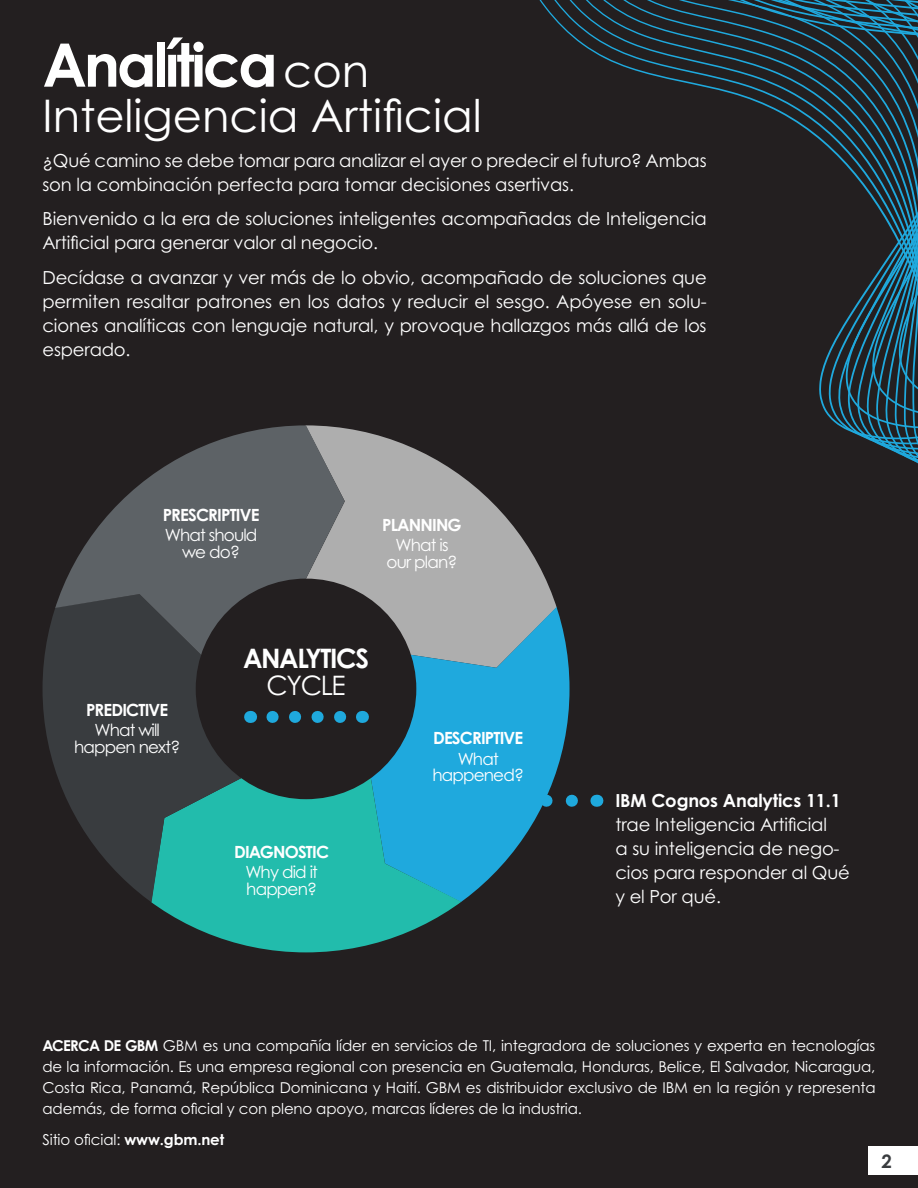
<style>
.page{position:relative;width:918px;height:1188px;background:#231f20}
.page>*{position:absolute;margin:0;border:0;box-sizing:border-box;transform-origin:0 0}
.t1{font:700 60px "Century Gothic Pro";letter-spacing:-.05em;color:#fff}
.t2{font:45px "Century Gothic Pro";color:#fff}
.t3{font:700 26.85px/26.8px "Century Gothic Pro";letter-spacing:-.05em;color:#fff;text-align:center}
.t4{font:700 18.6px "Century Gothic Pro";color:#393c3f}
.t5{font:18px/24px "Century Gothic Pro";letter-spacing:-.01em;color:#fff}
.t6{font:16.8px/16.8px "Century Gothic Pro";letter-spacing:-.05em;color:#fff;text-align:center}
.t7{font:700 16.8px "Century Gothic Pro";letter-spacing:-.05em;color:#fff}
.t8{font:15px/21px "Century Gothic Pro";letter-spacing:-.01em;color:#fff;text-align:justify}
.s1{font-weight:400;font-size:45px}
.s2{font-weight:400}
.s3{font-weight:700}
</style>
<div class="page">
<div style="left:868px;top:1147px;width:50px;height:28px;background:#fff"></div>
<svg style="left:676px;top:0;width:242px;height:456px"></svg>
<svg style="left:684px;top:0;width:234px;height:439px"></svg>
<svg style="left:692px;top:0;width:226px;height:421px"></svg>
<svg style="left:700px;top:0;width:218px;height:404px"></svg>
<svg style="left:708px;top:0;width:210px;height:386px"></svg>
<svg style="left:717px;top:0;width:201px;height:369px"></svg>
<svg style="left:725px;top:0;width:193px;height:351px"></svg>
<svg style="left:733px;top:0;width:185px;height:334px"></svg>
<svg style="left:741px;top:0;width:177px;height:333px"></svg>
<svg style="left:749px;top:0;width:169px;height:332px"></svg>
<svg style="left:757px;top:0;width:161px;height:331px"></svg>
<svg style="left:765px;top:0;width:153px;height:330px"></svg>
<svg style="left:773px;top:0;width:145px;height:329px"></svg>
<svg style="left:781px;top:0;width:137px;height:328px"></svg>
<svg style="left:789px;top:0;width:129px;height:327px"></svg>
<svg style="left:570px;top:795px;width:8px;height:12px"></svg>
<svg style="left:596px;top:795px;width:1px;height:12px"></svg>
<svg style="left:345px;top:428px;width:209px;height:171px;fill:#aeaeae"></svg>
<svg style="left:370px;top:599px;width:200px;height:296px;fill:#1fa9dd"></svg>
<svg style="left:167px;top:689px;width:304px;height:263px;background:#20a1ae"></svg>
<svg style="left:43px;top:665px;width:263px;height:248px"></svg>
<svg style="left:44px;top:425px;width:301px;height:264px;fill:#5d6266"></svg>
<div style="left:196px;top:579px;width:220px;height:220px;background:#231f20;border-radius:50%"></div>
<svg style="left:272px;top:711px;width:75px;height:12px"></svg>
<svg style="left:250px;top:711px;width:1px;height:12px"></svg>
<svg style="left:362px;top:711px;width:1px;height:12px"></svg>
<p class="t1" style="left:43px;top:28px;width:328px">Analítica <span class="s1">con</span></p>
<p class="t2" style="left:43px;top:88px;width:441px">Inteligencia Artificial</p>
<p class="t5" style="left:43px;top:148px;width:666px">¿Qué camino se debe tomar para analizar el ayer o predecir el futuro? Ambas son la combinación perfecta para tomar decisiones asertivas.</p>
<p class="t5" style="left:43px;top:207px;width:666px">Bienvenido a la era de soluciones inteligentes acompañadas de Inteligencia<br>Artificial para generar valor al negocio.</p>
<p class="t5" style="left:43px;top:266px;width:666px;text-align:justify">Decídase a avanzar y ver más de lo obvio, acompañado de soluciones que permiten resaltar patrones en los datos y reducir el sesgo. Apóyese en solu&shy;ciones analíticas con lenguaje natural, y provoque hallazgos más allá de los esperado.</p>
<p class="t7" style="left:163px;top:504px;width:98px">PRESCRIPTIVE</p>
<p class="t6" style="left:165px;top:526px;width:94px">What should we do?</p>
<p class="t7" style="left:382px;top:514px;width:81px">PLANNING</p>
<p class="t6" style="left:387px;top:536px;width:72px">What is our plan?</p>
<p class="t7" style="left:86px;top:699px;width:84px">PREDICTIVE</p>
<p class="t6" style="left:74px;top:722px;width:108px">What will happen next?</p>
<p class="t3" style="left:243px;top:644px;width:127px">ANALYTICS<br><span class="s2">CYCLE</span></p>
<p class="t7" style="left:234px;top:841px;width:97px">DIAGNOSTIC</p>
<p class="t6" style="left:245px;top:864px;width:74px;text-align:left">Why did it happen?</p>
<p class="t7" style="left:433px;top:728px;width:92px">DESCRIPTIVE</p>
<p class="t6" style="left:432px;top:750px;width:93px">What happened?</p>
<p class="t5" style="left:615px;top:788px;width:236px"><span class="s3">IBM Cognos Analytics 11.1 </span>trae Inteligencia Artificial<br>a su inteligencia de nego&shy;cios para responder al Qué y el Por qué.</p>
<p class="t8" style="left:43px;top:1034px;width:835px"><span class="s3">ACERCA DE GBM</span> GBM es una compañía líder en servicios de TI, integradora de soluciones y experta en tecnologías de la información. Es una empresa regional con presencia en Guatemala, Honduras, Belice, El Salvador, Nicaragua, Costa Rica, Panamá, República Dominicana y Haití. GBM es distribuidor exclusivo de IBM en la región y representa además, de forma oficial y con pleno apoyo, marcas líderes de la industria.</p>
<p class="t8" style="left:43px;top:1129px;width:183px">Sitio oficial: <span class="s3">www.gbm.net</span></p>
<p class="t4" style="left:881px;top:1149px;width:12px">2</p>
</div>
